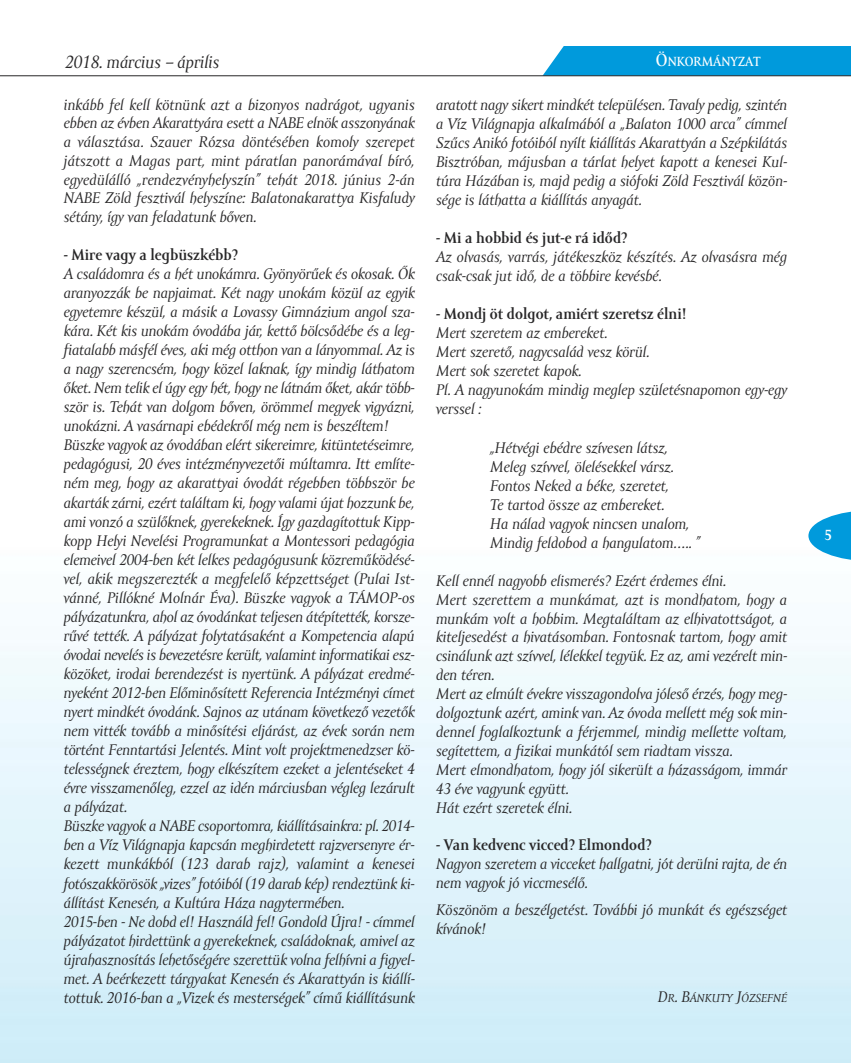
<style>
.page{position:relative;width:851px;height:1063px;background:#fff}
.page>*{position:absolute;margin:0;border:0;box-sizing:border-box;transform-origin:0 0}
.t1{font:italic 18px "Amor Serif Pro";color:#272627}
.t2{font:italic 15.75px/19px "Amor Serif Pro";color:#272627}
.t3{font:700 15.75px "Amor Serif Pro";color:#272627}
.t4{font:700 15px "Amor Serif Pro";color:#fff}
.t5{font:13.5px "Amor Serif Text Pro";color:#fff}
.t6{font:italic 11.85px "Amor Serif Pro";color:#272627}
.s1{font-size:18px}
.s2{font-size:15.75px}
</style>
<div class="page">
<svg style="left:808px;top:512px;width:42px;height:49px"></svg>
<div style="left:543px;top:46px;width:307px;height:29px;background:#009adc"></div>
<hr style="left:0;top:75px;width:850px;height:1px;background:#272627">
<p class="t1" style="left:65px;top:56px;width:155px">2018. március – április</p>
<p class="t2" style="left:64px;top:97px;width:355px">inkább fel kell kötnünk azt a bizonyos nadrágot, ugyanis ebben az évben Akarattyára esett a nABe elnök asszonyának a választása. szauer rózsa döntésében komoly szerepet játszott a Magas part, mint páratlan panorámával bíró, egyedülálló „rendezvényhelyszín” tehát 2018. június 2-án nABe zöld fesztivál helyszíne: Balatonakarattya kisfaludy sétány, ígyvan feladatunk bőven.</p>
<p class="t3" style="left:64px;top:249px;width:175px">- Mire vagy a legbüszkébb?</p>
<p class="t2" style="left:64px;top:266px;width:353px">A családomra és a hét unokámra. Gyönyörűek és okosak. Ők aranyozzák be napjaimat. két nagyunokám közül az egyik egyetemre készül, a másik a LovassyGimnázium angol sza&shy;kára. két kis unokám óvodába jár, kettő bölcsődébe és a leg&shy;fiatalabb másfél éves, aki még otthon van a lányommal. Az is a nagyszerencsém, hogyközel laknak, ígymindig láthatom őket. nem telik el úgyegyhét, hogyne látnám őket, akár több&shy;ször is. tehát van dolgom bőven, örömmel megyek vigyázni, unokázni. A vasárnapi ebédekről még nem is beszéltem!<br>Büszke vagyok az óvodában elért sikereimre, kitüntetéseimre, pedagógusi, 20 éves intézményvezetői múltamra. Itt említe&shy;ném meg, hogyaz akarattyai óvodát régebben többször be akarták zárni, ezért találtam ki, hogyvalami újat hozzunk be, ami vonzó a szülőknek, gyerekeknek. Ígygazdagítottuk kipp&shy;kopp Helyi nevelési Programunkat a Montessori pedagógia elemeivel 2004-ben két lelkes pedagógusunk közreműködésé&shy;vel, akik megszerezték a megfelelő képzettséget (Pulai Ist&shy;vánné, Pillókné Molnár éva). Büszke vagyok a táMOP-os pályázatunkra, ahol az óvodánkat teljesen átépítették, korsze&shy;rűvé tették. A pályázat folytatásaként a kompetencia alapú óvodai nevelés is bevezetésre került, valamint informatikai esz&shy;közöket, irodai berendezést is nyertünk. A pályázat eredmé&shy;nyeként 2012-ben előminősített referencia Intézményi címet nyert mindkét óvodánk. sajnos az utánam következő vezetők nem vitték tovább a minősítési eljárást, az évek során nem történt fenntartási Jelentés. Mint volt projektmenedzser kö&shy;telességnek éreztem, hogyelkészítem ezeket a jelentéseket 4 évre visszamenőleg, ezzel az idén márciusban végleg lezárult a pályázat.<br>Büszke vagyok a nABe csoportomra, kiállításainkra: pl. 2014- ben a Víz Világnapja kapcsán meghirdetett rajzversenyre ér&shy;kezett munkákból (123 darab rajz), valamint a kenesei fotószakkörösök „vizes” fotóiból (19 darab kép) rendeztünk ki&shy;állítást kenesén, a kultúra Háza nagytermében.<br>2015-ben - ne dobd el! Használd fel! Gondold Újra! - címmel pályázatot hirdettünk a gyerekeknek, családoknak, amivel az újrahasznosítás lehetőségére szerettük volna felhívni a figyel&shy;met. A beérkezett tárgyakat kenesén és Akarattyán is kiállí&shy;tottuk. 2016-ban a „Vizek és mesterségek” című kiállításunk</p>
<p class="t5" style="left:656px;top:54px;width:106px"><span class="s1">Ö</span>NKORMÁNYZAT</p>
<p class="t2" style="left:436px;top:97px;width:352px;text-align:justify">aratott nagysikert mindkét településen. tavalypedig, szintén a Víz Világnapja alkalmából a „Balaton 1000 arca” címmel szűcs Anikó fotóiból nyílt kiállítás Akarattyán a szépkilátás Bisztróban, májusban a tárlat helyet kapott a kenesei kul&shy;túra Házában is, majd pedig a siófoki zöld fesztivál közön&shy;sége is láthatta a kiállítás anyagát.</p>
<p class="t3" style="left:436px;top:232px;width:193px">- Mi a hobbid és jut-e rá időd?</p>
<p class="t2" style="left:436px;top:249px;width:352px">Az olvasás, varrás, játékeszköz készítés. Az olvasásra még csak-csak jut idő, de a többire kevésbé.</p>
<p class="t3" style="left:436px;top:309px;width:252px">- Mondj öt dolgot, amiért szeretsz élni!</p>
<p class="t2" style="left:436px;top:325px;width:355px">Mert szeretem az embereket.<br>Mert szerető, nagycsalád vesz körül.<br>Mert sok szeretet kapok.<br>Pl. A nagyunokám mindig meglep születésnapomon egy-egy verssel :</p>
<p class="t2" style="left:490px;top:440px;width:211px">„Hétvégi ebédre szívesen látsz,<br>Meleg szívvel, ölelésekkel vársz. fontos neked a béke, szeretet,<br>te tartod össze az embereket.<br>Ha nálad vagyok nincsen unalom,<br>Mindig feldobod a hangulatom….. ”</p>
<p class="t2" style="left:436px;top:573px;width:353px">kell ennél nagyobb elismerés? ezért érdemes élni.<br>Mert szerettem a munkámat, azt is mondhatom, hogy a munkám volt a hobbim. Megtaláltam az elhivatottságot, a kiteljesedést a hivatásomban. fontosnak tartom, hogyamit csinálunk azt szívvel, lélekkel tegyük. ez az, ami vezérelt min&shy;den téren.<br>Mert az elmúlt évekre visszagondolva jóleső érzés, hogymeg&shy;dolgoztunk azért, amink van. Az óvoda mellett még sok min&shy;dennel foglalkoztunk a férjemmel, mindig mellette voltam, segítettem, a fizikai munkától sem riadtam vissza.<br>Mert elmondhatom, hogyjól sikerült a házasságom, immár 43 éve vagyunk együtt.<br>Hát ezért szeretek élni.</p>
<p class="t3" style="left:436px;top:840px;width:217px">- van kedvenc vicced? Elmondod?</p>
<p class="t2" style="left:436px;top:856px;width:352px">nagyon szeretem a vicceket hallgatni, jót derülni rajta, de én nem vagyok jó viccmesélő.</p>
<p class="t2" style="left:436px;top:902px;width:352px">köszönöm a beszélgetést. további jó munkát és egészséget kívánok!</p>
<p class="t6" style="left:658px;top:994px;width:131px"><span class="s2">D</span>r<span class="s2">. B</span>ánkuty <span class="s2">J</span>ózsefné</p>
<p class="t4" style="left:824px;top:529px;width:9px">5</p>
</div>
